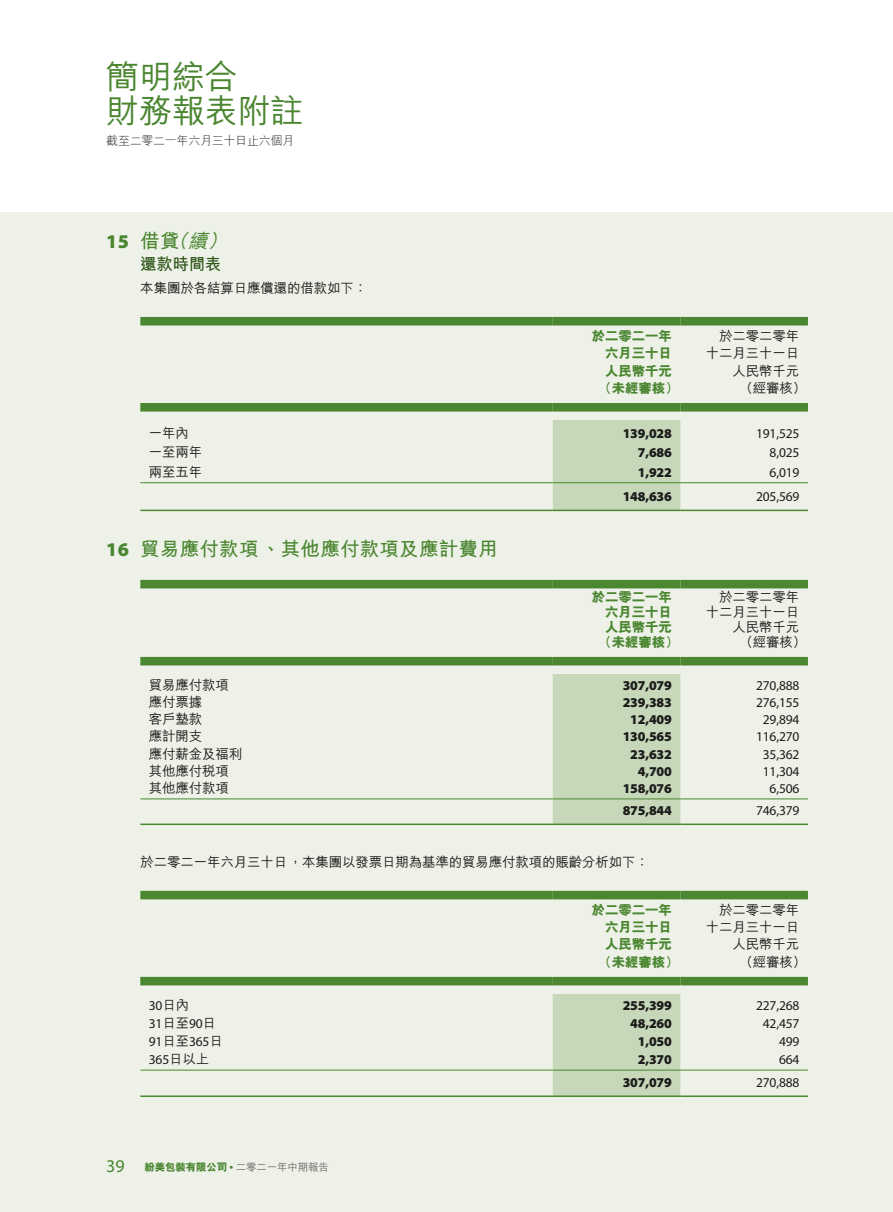
<style>
.page{position:relative;width:893px;height:1212px;background:#fff}
.page>*{position:absolute;margin:0;border:0;box-sizing:border-box;transform-origin:0 0}
.t1{font:500 33px/34.5px "M Hei HK";letter-spacing:-.005em;color:#4b8631}
.t2{font:700 19.5px "M Hei HK";letter-spacing:.01em;color:#4b8631}
.t3{font:900 19.5px "Myriad Pro";color:#4b8631}
.t4{font:italic 500 19.5px "M Hei HK";color:#4b8631}
.t5{font:18px "Myriad Pro";color:#4b8631}
.t6{font:700 16.5px "M Hei HK";letter-spacing:-.025em;color:#2b5316}
.t7{font:500 13.5px "M Hei HK";letter-spacing:-.01em;color:#1c1c1b}
.t8{font:13.5px "Myriad Pro";letter-spacing:-.01em;color:#1c1c1b}
.t9{font:900 13.5px "Myriad Pro";letter-spacing:-.015em;color:#1c1c1b}
.t10{font:800 13.5px "M Hei HK";letter-spacing:-.015em;color:#4b8631}
.t11{font:300 12px "M Hei HK";letter-spacing:-.025em;color:#1c1c1b}
.t12{font:500 10.5px "M Hei HK";letter-spacing:-.02em;color:#6f6f6f}
.s1{font-weight:500;font-style:italic}
.s2{font-family:"M Hei HK";font-weight:500}
.s3{font-weight:800;color:#4b8631}
.s4{font-family:"Myriad Pro";font-weight:900;color:#4b8631}
</style>
<div class="page">
<div style="left:0;top:212px;width:893px;height:1000px;background:#edf1e7"></div>
<div style="left:553px;top:420px;width:127px;height:90px;background:#c7d7ba"></div>
<div style="left:140px;top:317px;width:413px;height:8px;background:#4b8631"></div>
<div style="left:553px;top:317px;width:127px;height:8px;background:#4b8631"></div>
<div style="left:680px;top:317px;width:128px;height:8px;background:#4b8631"></div>
<div style="left:140px;top:403px;width:413px;height:8px;background:#4b8631"></div>
<div style="left:553px;top:403px;width:127px;height:8px;background:#4b8631"></div>
<div style="left:680px;top:403px;width:128px;height:8px;background:#4b8631"></div>
<hr style="left:140px;top:482px;width:413px;height:1px;background:#4b8631">
<hr style="left:553px;top:482px;width:127px;height:1px;background:#4b8631">
<hr style="left:680px;top:482px;width:128px;height:1px;background:#4b8631">
<hr style="left:140px;top:510px;width:413px;height:1px;background:#4b8631">
<hr style="left:553px;top:510px;width:127px;height:1px;background:#4b8631">
<hr style="left:680px;top:510px;width:128px;height:1px;background:#4b8631">
<div style="left:553px;top:674px;width:127px;height:149px;background:#c7d7ba"></div>
<div style="left:140px;top:580px;width:413px;height:8px;background:#4b8631"></div>
<div style="left:553px;top:580px;width:127px;height:8px;background:#4b8631"></div>
<div style="left:680px;top:580px;width:128px;height:8px;background:#4b8631"></div>
<div style="left:140px;top:657px;width:413px;height:8px;background:#4b8631"></div>
<div style="left:553px;top:657px;width:127px;height:8px;background:#4b8631"></div>
<div style="left:680px;top:657px;width:128px;height:8px;background:#4b8631"></div>
<hr style="left:140px;top:798px;width:413px;height:1px;background:#4b8631">
<hr style="left:553px;top:798px;width:127px;height:1px;background:#4b8631">
<hr style="left:680px;top:798px;width:128px;height:1px;background:#4b8631">
<hr style="left:140px;top:823px;width:413px;height:2px;background:#4b8631">
<hr style="left:553px;top:823px;width:127px;height:2px;background:#4b8631">
<hr style="left:680px;top:823px;width:128px;height:2px;background:#4b8631">
<div style="left:553px;top:994px;width:127px;height:101px;background:#c7d7ba"></div>
<div style="left:140px;top:891px;width:413px;height:8px;background:#4b8631"></div>
<div style="left:553px;top:891px;width:127px;height:8px;background:#4b8631"></div>
<div style="left:680px;top:891px;width:128px;height:8px;background:#4b8631"></div>
<div style="left:140px;top:977px;width:413px;height:8px;background:#4b8631"></div>
<div style="left:553px;top:977px;width:127px;height:8px;background:#4b8631"></div>
<div style="left:680px;top:977px;width:128px;height:8px;background:#4b8631"></div>
<hr style="left:140px;top:1070px;width:413px;height:1px;background:#4b8631">
<hr style="left:553px;top:1070px;width:127px;height:1px;background:#4b8631">
<hr style="left:680px;top:1070px;width:128px;height:1px;background:#4b8631">
<hr style="left:140px;top:1095px;width:413px;height:2px;background:#4b8631">
<hr style="left:553px;top:1095px;width:127px;height:2px;background:#4b8631">
<hr style="left:680px;top:1095px;width:128px;height:2px;background:#4b8631">
<h1 class="t1" style="left:106px;top:57px;width:199px">簡明綜合<br>財務報表附註</h1>
<p class="t11" style="left:106px;top:132px;width:189px">截至二零二一年六月三十日止六個月</p>
<h2 class="t3" style="left:106px;top:230px;width:24px">15</h2>
<h2 class="t4" style="left:208px;top:226px;width:27px">(</h2>
<h2 class="t2" style="left:140px;top:226px;width:75px">借貸<span class="s1">續</span></h2>
<h2 class="t4" style="left:168px;top:226px;width:27px">（</h2>
<p class="t6" style="left:140px;top:252px;width:82px">還款時間表</p>
<p class="t7" style="left:140px;top:278px;width:228px">本集團於各結算日應償還的借款如下：</p>
<p class="t10" style="left:592px;top:327px;width:82px">於二零二一年</p>
<p class="t7" style="left:719px;top:326px;width:82px">於二零二零年</p>
<p class="t10" style="left:605px;top:344px;width:68px">六月三十日</p>
<p class="t7" style="left:706px;top:343px;width:95px">十二月三十一日</p>
<p class="t10" style="left:605px;top:361px;width:68px">人民幣千元</p>
<p class="t7" style="left:733px;top:361px;width:68px">人民幣千元</p>
<p class="t10" style="left:598px;top:379px;width:82px">（未經審核）</p>
<p class="t7" style="left:739px;top:378px;width:68px">（經審核(</p>
<p class="t7" style="left:149px;top:423px;width:42px">一年內</p>
<p class="t9" style="left:623px;top:426px;width:51px">139,028</p>
<p class="t8" style="left:756px;top:425px;width:45px">191,525</p>
<p class="t7" style="left:149px;top:443px;width:55px">一至兩年</p>
<p class="t9" style="left:638px;top:445px;width:36px">7,686</p>
<p class="t8" style="left:770px;top:444px;width:31px">8,025</p>
<p class="t7" style="left:149px;top:462px;width:55px">兩至五年</p>
<p class="t9" style="left:638px;top:465px;width:36px">1,922</p>
<p class="t8" style="left:770px;top:464px;width:31px">6,019</p>
<p class="t9" style="left:623px;top:489px;width:51px">148,636</p>
<p class="t8" style="left:756px;top:488px;width:45px">205,569</p>
<h2 class="t3" style="left:106px;top:538px;width:24px">16</h2>
<h2 class="t2" style="left:140px;top:534px;width:359px">貿易應付款項、其他應付款項及應計費用</h2>
<p class="t10" style="left:592px;top:588px;width:82px">於二零二一年</p>
<p class="t7" style="left:719px;top:587px;width:82px">於二零二零年</p>
<p class="t10" style="left:605px;top:603px;width:68px">六月三十日</p>
<p class="t7" style="left:706px;top:602px;width:95px">十二月三十一日</p>
<p class="t10" style="left:605px;top:618px;width:68px">人民幣千元</p>
<p class="t7" style="left:733px;top:617px;width:68px">人民幣千元</p>
<p class="t10" style="left:598px;top:633px;width:82px">（未經審核）</p>
<p class="t7" style="left:739px;top:632px;width:68px">（經審核(</p>
<p class="t7" style="left:149px;top:675px;width:82px">貿易應付款項</p>
<p class="t9" style="left:623px;top:677px;width:51px">307,079</p>
<p class="t8" style="left:756px;top:677px;width:45px">270,888</p>
<p class="t7" style="left:149px;top:692px;width:55px">應付票據</p>
<p class="t9" style="left:623px;top:694px;width:51px">239,383</p>
<p class="t8" style="left:756px;top:694px;width:45px">276,155</p>
<p class="t7" style="left:149px;top:709px;width:55px">客戶墊款</p>
<p class="t9" style="left:630px;top:712px;width:43px">12,409</p>
<p class="t8" style="left:763px;top:711px;width:38px">29,894</p>
<p class="t7" style="left:149px;top:726px;width:55px">應計開支</p>
<p class="t9" style="left:623px;top:729px;width:51px">130,565</p>
<p class="t8" style="left:756px;top:728px;width:45px">116,270</p>
<p class="t7" style="left:149px;top:744px;width:95px">應付薪金及福利</p>
<p class="t9" style="left:630px;top:746px;width:43px">23,632</p>
<p class="t8" style="left:763px;top:746px;width:38px">35,362</p>
<p class="t7" style="left:149px;top:761px;width:82px">其他應付稅項</p>
<p class="t9" style="left:638px;top:763px;width:36px">4,700</p>
<p class="t8" style="left:763px;top:763px;width:38px">11,304</p>
<p class="t7" style="left:149px;top:778px;width:82px">其他應付款項</p>
<p class="t9" style="left:623px;top:781px;width:51px">158,076</p>
<p class="t8" style="left:770px;top:780px;width:31px">6,506</p>
<p class="t9" style="left:623px;top:802px;width:51px">875,844</p>
<p class="t7" style="left:140px;top:852px;width:510px">於二零二一年六月三十日，本集團以發票日期為基準的貿易應付款項的賬齡分析如下：</p>
<p class="t8" style="left:756px;top:802px;width:45px">746,379</p>
<p class="t10" style="left:592px;top:901px;width:82px">於二零二一年</p>
<p class="t7" style="left:719px;top:900px;width:82px">於二零二零年</p>
<p class="t10" style="left:605px;top:918px;width:68px">六月三十日</p>
<p class="t7" style="left:706px;top:917px;width:95px">十二月三十一日</p>
<p class="t10" style="left:605px;top:935px;width:68px">人民幣千元</p>
<p class="t7" style="left:733px;top:935px;width:68px">人民幣千元</p>
<p class="t10" style="left:598px;top:953px;width:82px">（未經審核）</p>
<p class="t7" style="left:739px;top:952px;width:68px">（經審核(</p>
<p class="t8" style="left:149px;top:997px;width:42px">30<span class="s2">日內</span></p>
<p class="t9" style="left:623px;top:998px;width:51px">255,399</p>
<p class="t8" style="left:756px;top:997px;width:45px">227,268</p>
<p class="t8" style="left:149px;top:1015px;width:69px">31<span class="s2">日至</span>90<span class="s2">日</span></p>
<p class="t9" style="left:630px;top:1016px;width:43px">48,260</p>
<p class="t8" style="left:763px;top:1015px;width:38px">42,457</p>
<p class="t8" style="left:149px;top:1033px;width:75px">91<span class="s2">日至</span>365<span class="s2">日</span></p>
<p class="t9" style="left:638px;top:1034px;width:36px">1,050</p>
<p class="t8" style="left:779px;top:1033px;width:22px">499</p>
<p class="t8" style="left:149px;top:1051px;width:62px">365<span class="s2">日以上</span></p>
<p class="t9" style="left:638px;top:1052px;width:36px">2,370</p>
<p class="t8" style="left:779px;top:1051px;width:22px">664</p>
<p class="t9" style="left:623px;top:1074px;width:51px">307,079</p>
<p class="t8" style="left:756px;top:1074px;width:45px">270,888</p>
<h3 class="t5" style="left:106px;top:1156px;width:20px">39</h3>
<p class="t12" style="left:145px;top:1159px;width:186px"><span class="s3">紛美包裝有限公司</span> <span class="s4">•</span> 二零二一年中期報告</p>
</div>
